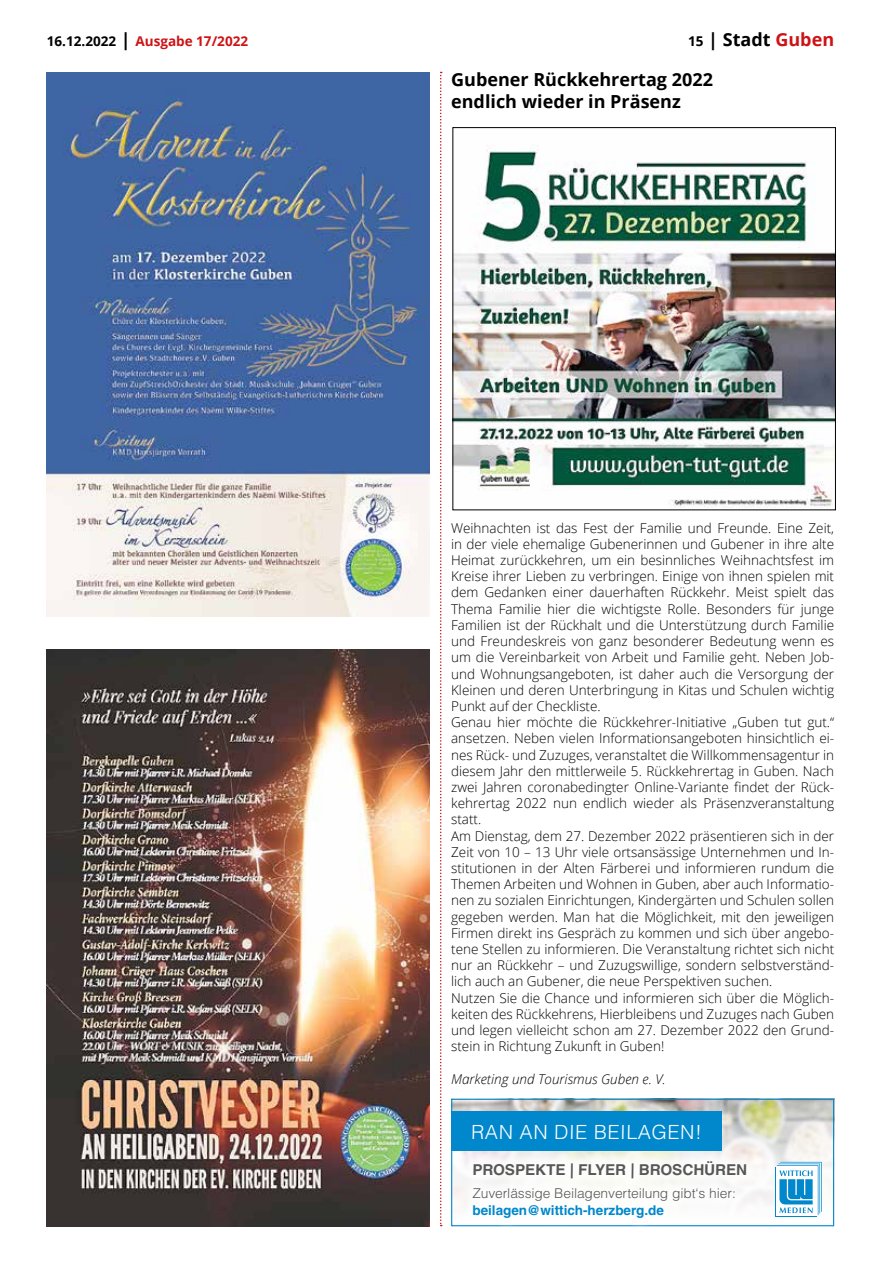
<style>
.page{position:relative;width:881px;height:1263px;background:#fff}
.page>*{position:absolute;margin:0;border:0;box-sizing:border-box;transform-origin:0 0}
.t1{font:300 19.5px "Helvetica";color:#fff}
.t2{font:700 18px/21.6px "Open Sans";color:#000}
.t3{font:700 15px "Helvetica";color:#575756}
.t4{font:300 13.5px/16.2px "Open Sans";color:#000}
.t5{font:300 13.5px "Helvetica";color:#575756}
.t6{font:italic 300 13.5px "Open Sans";color:#000}
.t7{font:700 13.5px "Helvetica";color:#0087cc}
.t8{font:700 13.5px "Open Sans";color:#cd1316}
.s1{color:#000}
.s2{font-size:18px;color:#000}
.s3{font-size:13.5px}
.s4{color:#cd1316}
</style>
<div class="page">
<svg style="left:440px;top:72px;width:1px;height:1154px"></svg>
<img style="left:454px;top:145px;width:379px;height:363px">
<img style="left:47px;top:72px;width:382px;height:544px">
<img style="left:47px;top:649px;width:382px;height:578px">
<img style="left:453px;top:1101px;width:378px;height:116px">
<div style="left:451px;top:1099px;width:382px;height:127px;border:1px solid #0087cc"></div>
<div style="left:461px;top:1149px;width:297px;height:77px;background:#fff"></div>
<div style="left:451px;top:1111px;width:270px;height:39px;background:#0087cc"></div>
<div style="left:775px;top:1167px;width:41px;height:50px;background:#0087cc"></div>
<svg style="left:776px;top:1215px;width:39px;height:1px"></svg>
<svg style="left:776px;top:1162px;width:45px;height:53px"></svg>
<p class="t8" style="left:47px;top:32px;width:203px"><span class="s1">16.12.2022</span> <span class="s2">|</span> Ausgabe 17/2022</p>
<h2 class="t2" style="left:688px;top:28px;width:147px"><span class="s3">15</span> | Stadt <span class="s4">Guben</span></h2>
<h2 class="t2" style="left:451px;top:68px;width:263px">Gubener Rückkehrertag 2022 endlich wieder in Präsenz</h2>
<p class="t4" style="left:451px;top:519px;width:384px">Weihnachten ist das Fest der Familie und Freunde. Eine Zeit, in der viele ehemalige Gubenerinnen und Gubener in ihre alte Heimat zurückkehren, um ein besinnliches Weihnachtsfest im Kreise ihrer Lieben zu verbringen. Einige von ihnen spielen mit dem Gedanken einer dauerhaften Rückkehr. Meist spielt das Thema Familie hier die wichtigste Rolle. Besonders für junge Familien ist der Rückhalt und die Unterstützung durch Familie und Freundeskreis von ganz besonderer Bedeutung wenn es um die Vereinbarkeit von Arbeit und Familie geht. Neben Job&shy;und Wohnungsangeboten, ist daher auch die Versorgung der Kleinen und deren Unterbringung in Kitas und Schulen wichtig Punkt auf der Checkliste.<br>Genau hier möchte die Rückkehrer-Initiative „Guben tut gut.“ ansetzen. Neben vielen Informationsangeboten hinsichtlich ei&shy;nes Rück- und Zuzuges, veranstaltet die Willkommensagentur in diesem Jahr den mittlerweile 5. Rückkehrertag in Guben. Nach zwei Jahren coronabedingter Online-Variante findet der Rück&shy;kehrertag 2022 nun endlich wieder als Präsenzveranstaltung statt.<br>Am Dienstag, dem 27. Dezember 2022 präsentieren sich in der Zeit von 10 – 13 Uhr viele ortsansässige Unternehmen und In&shy;stitutionen in der Alten Färberei und informieren rundum die Themen Arbeiten und Wohnen in Guben, aber auch Informatio&shy;nen zu sozialen Einrichtungen, Kindergärten und Schulen sollen gegeben werden. Man hat die Möglichkeit, mit den jeweiligen Firmen direkt ins Gespräch zu kommen und sich über angebo&shy;tene Stellen zu informieren. Die Veranstaltung richtet sich nicht nur an Rückkehr – und Zuzugswillige, sondern selbstverständ&shy;lich auch an Gubener, die neue Perspektiven suchen.<br>Nutzen Sie die Chance und informieren sich über die Möglich&shy;keiten des Rückkehrens, Hierbleibens und Zuzuges nach Guben und legen vielleicht schon am 27. Dezember 2022 den Grund&shy;stein in Richtung Zukunft in Guben!</p>
<p class="t6" style="left:451px;top:1069px;width:216px">Marketing und Tourismus Guben e. V.</p>
<h1 class="t1" style="left:471px;top:1119px;width:232px">RAN AN DIE BEILAGEN!</h1>
<p class="t3" style="left:472px;top:1160px;width:276px">PROSPEKTE | FLYER | BROSCHÜREN</p>
<p class="t5" style="left:472px;top:1185px;width:265px">Zuverlässige Beilagenverteilung gibt‘s hier:</p>
<p class="t7" style="left:472px;top:1202px;width:193px">beilagen@wittich-herzberg.de</p>
</div>
